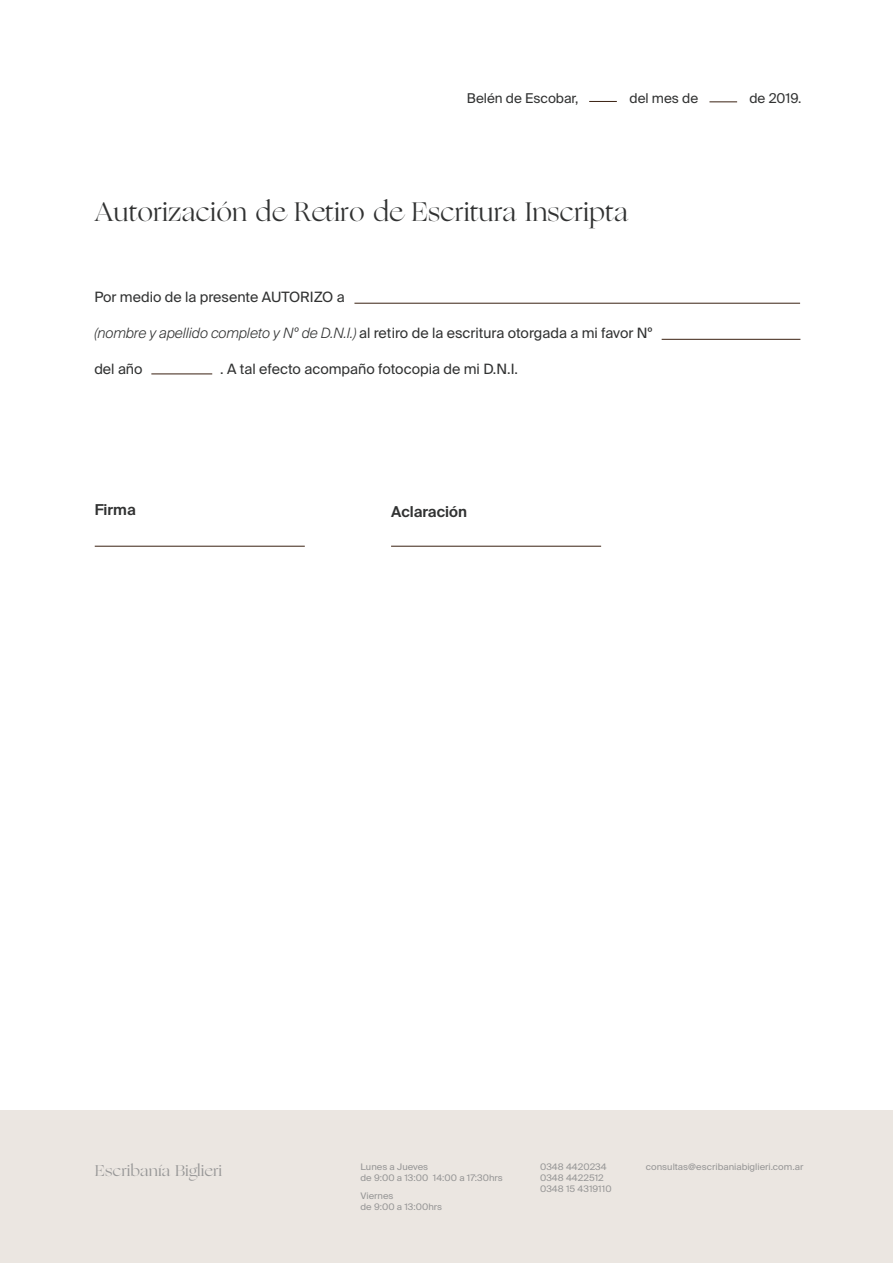
<style>
.page{position:relative;width:893px;height:1263px;background:#fff}
.page>*{position:absolute;margin:0;border:0;box-sizing:border-box;transform-origin:0 0}
.t1{font:27px "Ogg";color:#313232}
.t2{font:15.6px "Ogg";color:#969696;scale:1.05 1}
.t3{font:600 15px "Suisse Intl";color:#313232}
.t4{font:14.25px "Suisse Intl";color:#313232}
.t5{font:13.5px "Suisse Intl";color:#313232}
.t6{font:9px/10.8px "Suisse Intl";color:#969696;scale:1.05 1}
.s1{font-weight:300;font-style:italic}
</style>
<div class="page">
<div style="left:0;top:1111px;width:893px;height:152px;background:#ebe6e1"></div>
<hr style="left:354px;top:303px;width:446px;height:1px;background:#3a2111">
<hr style="left:662px;top:339px;width:138px;height:1px;background:#3a2111">
<hr style="left:151px;top:373px;width:61px;height:1px;background:#3a2111">
<hr style="left:95px;top:546px;width:210px;height:1px;background:#3a2111">
<svg style="left:589px;top:101px;width:28px;height:1px"></svg>
<svg style="left:709px;top:101px;width:28px;height:1px"></svg>
<hr style="left:391px;top:546px;width:210px;height:1px;background:#3a2111">
<p class="t5" style="left:467px;top:90px;width:113px">Belén de Escobar,</p>
<p class="t5" style="left:630px;top:90px;width:70px">del mes de</p>
<p class="t5" style="left:749px;top:90px;width:53px">de 2019.</p>
<h1 class="t1" style="left:94px;top:193px;width:535px">Autorización de Retiro de Escritura Inscripta</h1>
<p class="t4" style="left:94px;top:289px;width:252px">Por medio de la presente AUTORIZO a</p>
<p class="t4" style="left:94px;top:325px;width:560px"><span class="s1">(nombre y apellido completo y Nº de D.N.I.)</span> al retiro de la escritura otorgada a mi favor Nº</p>
<p class="t4" style="left:94px;top:361px;width:50px">del año</p>
<p class="t4" style="left:220px;top:361px;width:299px">. A tal efecto acompaño fotocopia de mi D.N.I.</p>
<p class="t3" style="left:95px;top:501px;width:43px">Firma</p>
<p class="t3" style="left:391px;top:502px;width:77px">Aclaración</p>
<p class="t2" style="left:95px;top:1160px;width:123px">Escribanía Biglieri</p>
<p class="t6" style="left:540px;top:1162px;width:70px">0348 4420234<br>0348 4422512<br>0348 15 4319110</p>
<p class="t6" style="left:361px;top:1162px;width:137px">Lunes a Jueves<br>de 9:00 a 13:00 14:00 a 17:30hrs</p>
<p class="t6" style="left:361px;top:1190px;width:79px">Viernes<br>de 9:00 a 13:00hrs</p>
<p class="t6" style="left:646px;top:1162px;width:151px">consultas@escribaniabiglieri.com.ar</p>
</div>
